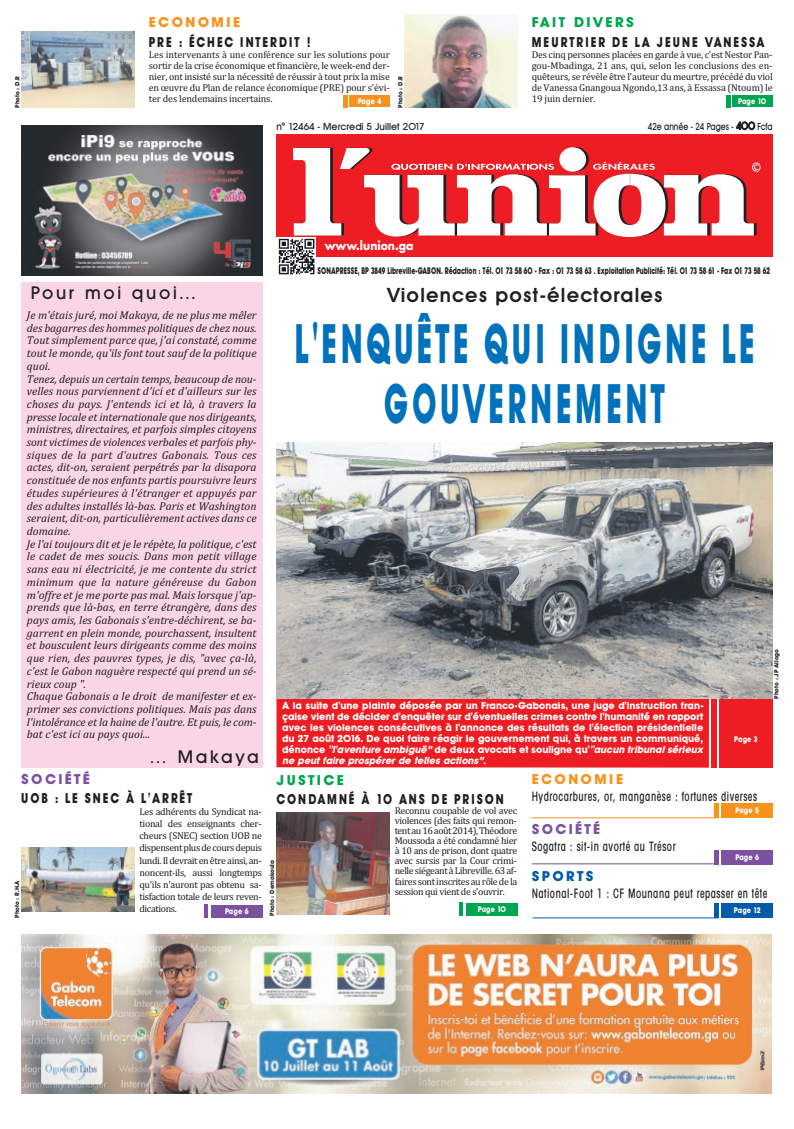
<style>
.page{position:relative;width:794px;height:1129px;background:#fff}
.page>*{position:absolute;margin:0;border:0;box-sizing:border-box;transform-origin:0 0}
.t1{font:700 55px/60px "Avant Garde BQ";letter-spacing:.12em;color:#0072bc;text-align:center;scale:.55 1}
.t2{font:600 20px "Avant Garde BQ";letter-spacing:.06em;color:#231f20}
.t3{font:500 18px "Avant Garde BQ";letter-spacing:.15em;color:#231f20}
.t4{font:700 14px "Avant Garde BQ";letter-spacing:.17em;color:#231f20;scale:.8 1}
.t5{font:700 14px "Avant Garde BQ";letter-spacing:.19em;color:#231f20;scale:.8 1}
.t6{font:700 14px "Avant Garde BQ";letter-spacing:.16em;color:#00a54f}
.t7{font:700 14px "Avant Garde BQ";letter-spacing:.17em;color:#f7931d}
.t8{font:700 14px "Avant Garde BQ";letter-spacing:.16em;color:#7c51a1}
.t9{font:700 14px "Avant Garde BQ";letter-spacing:.17em;color:#015aaa}
.t10{font:500 condensed 13px "Avant Garde";letter-spacing:.05em;color:#231f20;scale:.8 1}
.t11{font:700 11.9px "Futura";color:#fff;scale:.91 1}
.t12{font:italic 11.5px/12.7px "Cambria";color:#231f20}
.t13{font:10px/11px "Cambria";letter-spacing:-.015em;color:#231f20;text-align:justify}
.t14{font:700 10px/11px "Avant Garde BQ";color:#fff}
.t15{font:500 10px "Avant Garde BQ";color:#231f20}
.t16{font:500 10px "Avant Garde BQ";color:#231f20;scale:.8 1}
.t17{font:700 9.4px "Avant Garde BQ";color:#231f20;scale:.68 1}
.t18{font:700 8px "Avant Garde BQ";letter-spacing:.02em;color:#fff;scale:.85 1}
.t19{font:700 6px "Avant Garde BQ";color:#231f20}
.s1{font-size:11px}
.s2{font-style:italic}
</style>
<div class="page">
<div style="left:276px;top:135px;width:496px;height:122px;background:#ee1d23"></div>
<svg style="left:293px;top:148px;width:467px;height:89px"></svg>
<div style="left:21px;top:283px;width:241px;height:485px;background:#fad5e5"></div>
<hr style="left:531px;top:817px;width:186px;height:1px;background:#f7931d">
<hr style="left:531px;top:863px;width:186px;height:1px;background:#7c51a1">
<hr style="left:532px;top:917px;width:186px;height:1px;background:#015aaa">
<div style="left:276px;top:698px;width:433px;height:69px;background:#ee1d23"></div>
<img style="left:276px;top:238px;width:39px;height:37px">
<img style="left:21px;top:934px;width:750px;height:159px">
<img style="left:22px;top:125px;width:241px;height:150px">
<div style="left:721px;top:803px;width:51px;height:14px;background:#f7931d"></div>
<div style="left:714px;top:803px;width:5px;height:14px;background:#f7931d"></div>
<div style="left:721px;top:849px;width:51px;height:14px;background:#7c51a1"></div>
<div style="left:714px;top:849px;width:5px;height:14px;background:#7c51a1"></div>
<div style="left:719px;top:698px;width:53px;height:69px;background:#ee1d23"></div>
<div style="left:711px;top:698px;width:5px;height:69px;background:#ee1d23"></div>
<img style="left:276px;top:442px;width:496px;height:256px">
<div style="left:721px;top:903px;width:51px;height:14px;background:#015aaa"></div>
<div style="left:714px;top:903px;width:5px;height:14px;background:#015aaa"></div>
<div style="left:349px;top:95px;width:40px;height:12px;background:#f7931d"></div>
<hr style="left:343px;top:95px;width:4px;height:13px;background:#f7931d">
<img style="left:21px;top:32px;width:114px;height:76px">
<div style="left:732px;top:95px;width:40px;height:12px;background:#00a54f"></div>
<hr style="left:726px;top:95px;width:4px;height:13px;background:#00a54f">
<img style="left:405px;top:14px;width:112px;height:94px">
<div style="left:211px;top:904px;width:51px;height:13px;background:#7c51a1"></div>
<img style="left:21px;top:847px;width:113px;height:64px">
<hr style="left:204px;top:904px;width:4px;height:13px;background:#7c51a1">
<div style="left:466px;top:902px;width:51px;height:13px;background:#00a54f"></div>
<img style="left:276px;top:812px;width:114px;height:102px">
<hr style="left:459px;top:902px;width:4px;height:13px;background:#00a54f">
<p class="t19" style="left:14px;top:108px;width:33px;rotate:-90deg">Photo : D.R</p>
<p class="t7" style="left:149px;top:14px;width:93px">ECONOMIE</p>
<p class="t4" style="left:149px;top:34px;width:203px">PRE : ÉCHEC INTERDIT !</p>
<p class="t13" style="left:149px;top:49px;width:242px">Les intervenants à une conférence sur les solutions pour sortir de la crise économique et financière, le week-end der&shy;nier, ont insisté sur la nécessité de réussir à tout prix la mise en œuvre du Plan de relance économique (PRE) pour s'évi&shy;ter des lendemains incertains.</p>
<p class="t18" style="left:358px;top:97px;width:29px">Page 4</p>
<p class="t19" style="left:397px;top:108px;width:33px;rotate:-90deg">Photo : D.R</p>
<p class="t6" style="left:531px;top:14px;width:104px">FAIT DIVERS</p>
<p class="t5" style="left:531px;top:34px;width:293px">MEURTRIER DE LA JEUNE VANESSA</p>
<p class="t13" style="left:531px;top:49px;width:242px">Des cinq personnes placées en garde à vue, c'est Nestor Pan&shy;gou-Mbadinga, 21 ans, qui, selon les conclusions des en&shy;quêteurs, se révèle être l'auteur du meurtre, précédé du viol de Vanessa Gnangoua Ngondo,13 ans, à Essassa (Ntoum) le 19 juin dernier.</p>
<p class="t18" style="left:738px;top:97px;width:35px">Page 10</p>
<p class="t15" style="left:276px;top:121px;width:150px">n° 12464 - Mercredi 5 Juillet 2017</p>
<p class="t16" style="left:648px;top:121px;width:157px">42e année - 24 Pages - <span class="s1">400</span> Fcfa</p>
<h3 class="t3" style="left:31px;top:283px;width:166px">Pour moi quoi...</h3>
<p class="t11" style="left:325px;top:240px;width:99px">www.lunion.ga</p>
<p class="t17" style="left:317px;top:266px;width:667px">SONAPRESSE, BP 3849 Libreville-GABON. Rédaction : Tél. 01 73 58 60 - Fax : 01 73 58 63 . Exploitation Publicité: Tél. 01 73 58 61 - Fax 01 73 58 62</p>
<h2 class="t2" style="left:387px;top:284px;width:277px">Violences post-électorales</h2>
<p class="t12" style="left:27px;top:308px;width:231px">Je m'étais juré, moi Makaya, de ne plus me mêler des bagarres des hommes politiques de chez nous.<br>Tout simplement parce que, j'ai constaté, comme tout le monde, qu'ilsfont tout sauf de la politique quoi.<br>Tenez, depuis un certain temps, beaucoup de nou&shy;velles nous parviennent d'ici et d'ailleurs sur les choses du pays. J'entends ici et là, à travers la presse locale et internationale que nos dirigeants, ministres, directaires, et parfois simples citoyens sont victimes de violences verbales et parfois phy&shy;siques de la part d'autres Gabonais. Tous ces actes, dit-on, seraient perpétrés par la disapora constituée de nos enfants partis poursuivre leurs études supérieures à l'étranger et appuyés par des adultes installés là-bas. Paris et Washington seraient, dit-on, particulièrement actives dans ce domaine.<br>Je l'ai toujours dit et je le répète, la politique, c'est le cadet de mes soucis. Dans mon petit village sans eau ni électricité, je me contente du strict minimum que la nature généreuse du Gabon m'offre et je me porte pas mal. Mais lorsque j'ap&shy;prends que là-bas, en terre étrangère, dans des pays amis, les Gabonais s'entre-déchirent, se ba&shy;garrent en plein monde, pourchassent, insultent et bousculent leurs dirigeants comme des moins que rien, des pauvres types, je dis, "avec ça-là, c'est le Gabon naguère respecté qui prend un sé&shy;rieux coup ".<br>Chaque Gabonais a le droit de manifester et ex&shy;primer ses convictions politiques. Mais pas dans l'intolérance et la haine de l'autre. Et puis, le com&shy;bat c'est ici au pays quoi...</p>
<p class="t8" style="left:21px;top:771px;width:70px">SOCIÉTÉ</p>
<h3 class="t3" style="left:149px;top:746px;width:111px">… Makaya</h3>
<p class="t4" style="left:21px;top:790px;width:215px">UOB : LE SNEC À L'ARRÊT</p>
<p class="t13" style="left:139px;top:805px;width:124px;line-height:12px">Les adhérents du Syndicat na&shy;tional des enseignants cher&shy;cheurs (SNEC) section UOB ne dispensentplusdecoursdepuis lundi.Ildevraitenêtreainsi,an&shy;noncent-ils, aussi longtemps qu'ils n'auront pas obtenu sa&shy;tisfaction totale de leurs reven&shy;dications.</p>
<p class="t19" style="left:14px;top:917px;width:39px;rotate:-90deg">Photo : R.H.A</p>
<p class="t18" style="left:225px;top:906px;width:29px">Page 6</p>
<h1 class="t1" style="left:295px;top:313px;width:837px">L'ENQUÊTE QUI INDIGNE LE<br>GOUVERNEMENT</h1>
<p class="t19" style="left:773px;top:698px;width:51px;rotate:-90deg">Photo : JP Allogo</p>
<p class="t14" style="left:282px;top:699px;width:425px">A la suite d'une plainte déposée par un Franco-Gabonais, une juge d'instruction fran&shy;çaise vient de décider d'enquêter sur d'éventuelles crimes contre l'humanité en rapport avec les violences consécutives à l'annonce des résultats de l'élection présidentielle du 27 août 2016. De quoi faire réagir le gouvernement qui, à travers un communiqué, dénonce <span class="s2">"l'aventureambiguë”</span>de deux avocats et souligne qu'<span class="s2">"aucuntribunalsérieux ne peut faire prospérer de telles actions”</span>.</p>
<p class="t4" style="left:276px;top:791px;width:285px">CONDAMNÉ À 10 ANS DE PRISON</p>
<p class="t13" style="left:395px;top:805px;width:124px;line-height:10px">Reconnu coupable de vol avec violences (des faits qui remon&shy;tentau16août2014),Théodore Moussoda a été condamné hier à 10 ans de prison, dont quatre avec sursis par la Cour crimi&shy;nellesiégeantàLibreville.63af&shy;faires sontinscritesaurôledela session qui vient de s'ouvrir.</p>
<p class="t18" style="left:735px;top:806px;width:29px">Page 5</p>
<p class="t18" style="left:734px;top:734px;width:29px">Page 3</p>
<p class="t7" style="left:531px;top:770px;width:93px">ECONOMIE</p>
<p class="t10" style="left:532px;top:791px;width:283px">Hydrocarbures, or, manganèse : fortunes diverses</p>
<p class="t8" style="left:531px;top:821px;width:70px">SOCIÉTÉ</p>
<p class="t10" style="left:532px;top:841px;width:181px">Sogatra : sit-in avorté au Trésor</p>
<p class="t9" style="left:531px;top:867px;width:63px">SPORTS</p>
<p class="t10" style="left:532px;top:888px;width:296px">National-Foot 1 : CF Mounana peut repasser en tête</p>
<p class="t6" style="left:276px;top:771px;width:69px">JUSTICE</p>
<p class="t18" style="left:735px;top:852px;width:29px">Page 6</p>
<p class="t19" style="left:269px;top:915px;width:57px;rotate:-90deg">Photo : Demakoula</p>
<p class="t18" style="left:478px;top:904px;width:35px">Page 10</p>
<p class="t18" style="left:734px;top:905px;width:33px">Page 12</p>
</div>
